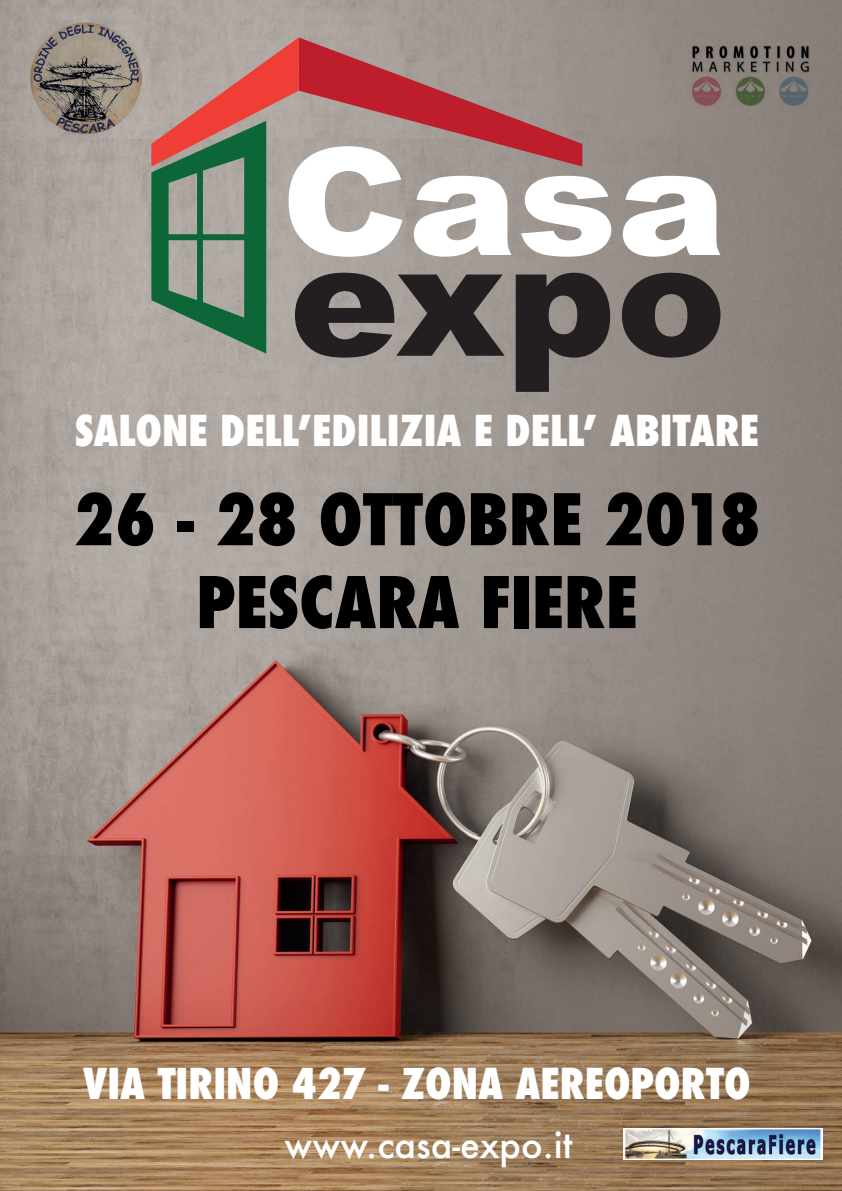
<style>
.page{position:relative;width:842px;height:1191px;background:#fff}
.page>*{position:absolute;margin:0;border:0;box-sizing:border-box;transform-origin:0 0}
.t1{font:800 condensed 69px/82.8px "Futura";color:#000;text-align:center}
.t2{font:800 condensed 41.4px "Futura";color:#fff}
.t3{font:500 36px "Futura";color:#fff}
</style>
<div class="page">
<img style="left:0;top:363px;width:842px;height:828px">
<img style="left:0;top:0;width:842px;height:363px">
<svg style="left:623px;top:176px;width:97px;height:81px"></svg>
<svg style="left:151px;top:37px;width:460px;height:355px;background:#9d8d87"></svg>
<svg style="left:622px;top:273px;width:98px;height:84px;background:#464140"></svg>
<img style="left:623px;top:1128px;width:199px;height:31px">
<img style="left:30px;top:23px;width:111px;height:111px">
<img style="left:679px;top:39px;width:142px;height:75px">
<p class="t2" style="left:75px;top:402px;width:686px">SALONE DELL’EDILIZIA E DELL’ ABITARE</p>
<h1 class="t1" style="left:73px;top:478px;width:689px">26 - 28 OTTOBRE 2018<br>PESCARA FIERE</h1>
<p class="t2" style="left:83px;top:1055px;width:669px">VIA TIRINO 427 - ZONA AEREOPORTO</p>
<p class="t3" style="left:285px;top:1119px;width:290px">www.casa-expo.it</p>
</div>
